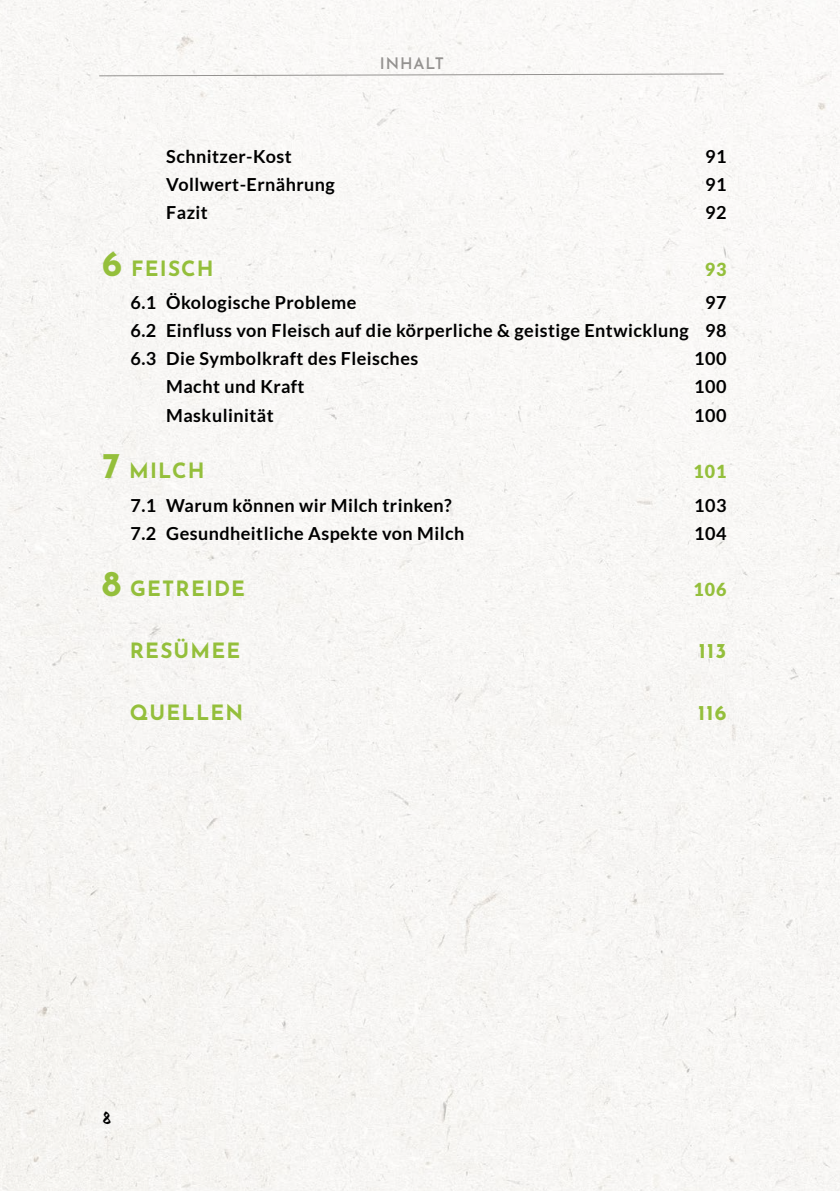
<style>
.page{position:relative;width:840px;height:1191px;background:#fff}
.page>*{position:absolute;margin:0;border:0;box-sizing:border-box;transform-origin:0 0}
.t1{font:24px "Olifont";color:#000}
.t2{font:100 21px "Josefin Sans";letter-spacing:.055em;color:#94bf3b}
.t3{font:700 18px/28px "Lato";letter-spacing:.025em;color:#000;text-align:justify}
.t4{font:900 18px "Lato";letter-spacing:.05em;color:#94bf3b}
.t5{font:100 16px "Josefin Sans";letter-spacing:.055em;color:#949290}
.s1{font-size:36px}
</style>
<div class="page">
<div style="left:0;top:0;width:839px;height:1191px;background:#f8f7f5"></div>
<svg style="left:99px;top:73px;width:624px;height:3px"></svg>
<p class="t5" style="left:379px;top:51px;width:66px">INHALT</p>
<p class="t3" style="left:166px;top:142px;width:127px">Schnitzer-Kost</p>
<p class="t3" style="left:704px;top:142px;width:23px">91</p>
<p class="t3" style="left:166px;top:171px;width:170px">Vollwert-Ernährung</p>
<p class="t3" style="left:704px;top:171px;width:23px">91</p>
<p class="t3" style="left:166px;top:199px;width:43px">Fazit</p>
<p class="t3" style="left:704px;top:199px;width:23px">92</p>
<p class="t2" style="left:102px;top:253px;width:113px"><span class="s1">6</span> FEISCH</p>
<p class="t4" style="left:704px;top:259px;width:23px">93</p>
<p class="t3" style="left:130px;top:289px;width:227px">6.1 Ökologische Probleme</p>
<p class="t3" style="left:130px;top:289px;width:597px;text-indent:574px">97<br>6.2 Einfluss von Fleisch auf die körperliche &amp; geistige Entwicklung 98<br>6.3 Die Symbolkraft des Fleisches</p>
<p class="t3" style="left:693px;top:345px;width:34px">100</p>
<p class="t3" style="left:166px;top:373px;width:140px">Macht und Kraft</p>
<p class="t3" style="left:693px;top:373px;width:34px">100</p>
<p class="t3" style="left:166px;top:401px;width:109px">Maskulinität</p>
<p class="t3" style="left:693px;top:401px;width:34px">100</p>
<p class="t2" style="left:102px;top:455px;width:104px"><span class="s1">7</span> MILCH</p>
<p class="t4" style="left:693px;top:461px;width:34px">101</p>
<p class="t3" style="left:130px;top:491px;width:322px">7.1 Warum können wir Milch trinken?</p>
<p class="t3" style="left:693px;top:491px;width:34px">103</p>
<p class="t3" style="left:130px;top:519px;width:335px">7.2 Gesundheitliche Aspekte von Milch</p>
<p class="t3" style="left:693px;top:519px;width:34px">104</p>
<p class="t2" style="left:102px;top:573px;width:144px"><span class="s1">8</span> GETREIDE</p>
<p class="t4" style="left:693px;top:579px;width:34px">106</p>
<p class="t2" style="left:130px;top:635px;width:112px">RESÜMEE</p>
<p class="t2" style="left:698px;top:635px;width:29px">113</p>
<p class="t2" style="left:130px;top:697px;width:115px">QUELLEN</p>
<p class="t2" style="left:697px;top:697px;width:30px">116</p>
<h1 class="t1" style="left:102px;top:1100px;width:11px">8</h1>
</div>
